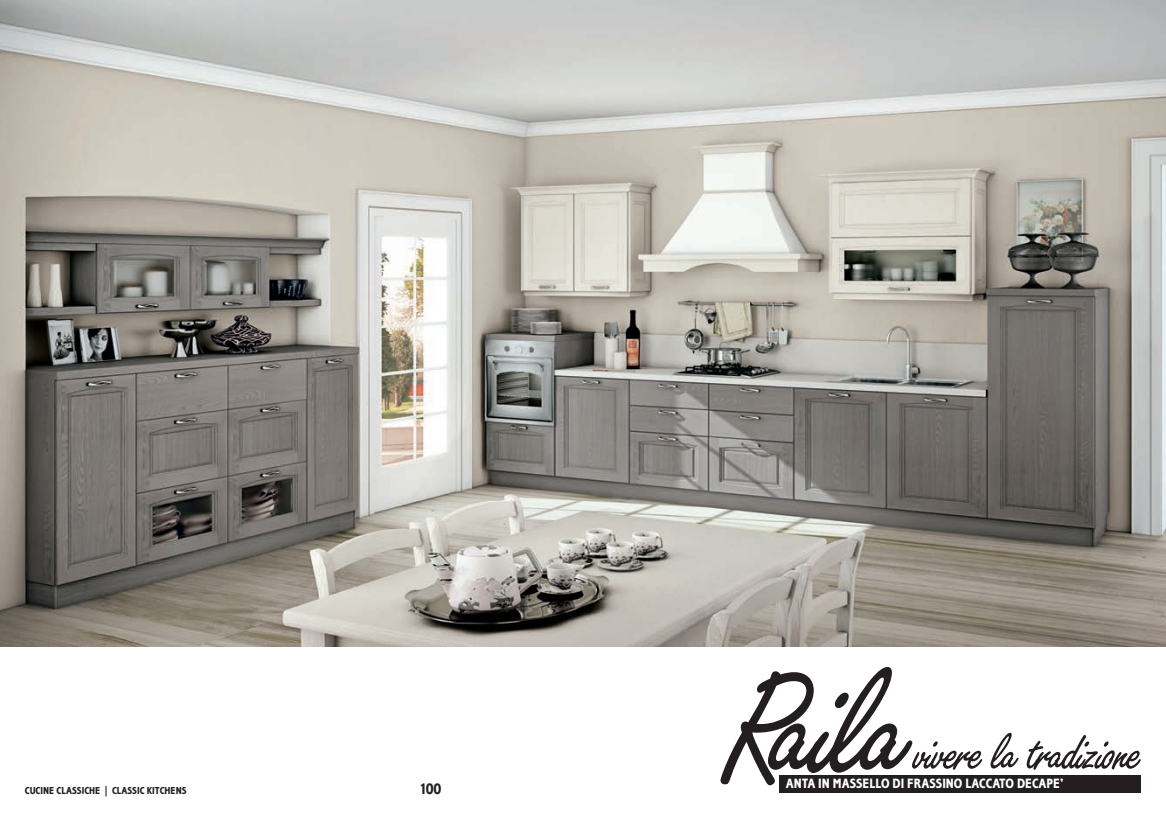
<style>
.page{position:relative;width:1166px;height:819px;background:#fff}
.page>*{position:absolute;margin:0;border:0;box-sizing:border-box;transform-origin:0 0}
.t1{font:168.79px "Freestyle Script Std";color:#231f20}
.t2{font:57.14px "Freestyle Script Std";color:#231f20}
.t3{font:700 condensed 15.75px "Corinthian Std";color:#231f20}
.t4{font:700 condensed 14px "Corinthian Std";color:#fff}
.t5{font:700 condensed 10.5px "Corinthian Std";color:#231f20}
</style>
<div class="page">
<img style="left:0;top:0;width:1166px;height:646px">
<div style="left:779px;top:774px;width:362px;height:18px;background:#231f20"></div>
<p class="t5" style="left:25px;top:784px;width:163px">CUCINE CLASSICHE | CLASSIC KITCHENS</p>
<p class="t3" style="left:421px;top:779px;width:22px">100</p>
<h1 class="t1" style="left:724px;top:634px;width:181px">Raila</h1>
<h2 class="t2" style="left:913px;top:721px;width:227px">vivere la tradizione</h2>
<p class="t4" style="left:786px;top:775px;width:279px">ANTA IN MASSELLO DI FRASSINO LACCATO DECAPE’</p>
</div>
